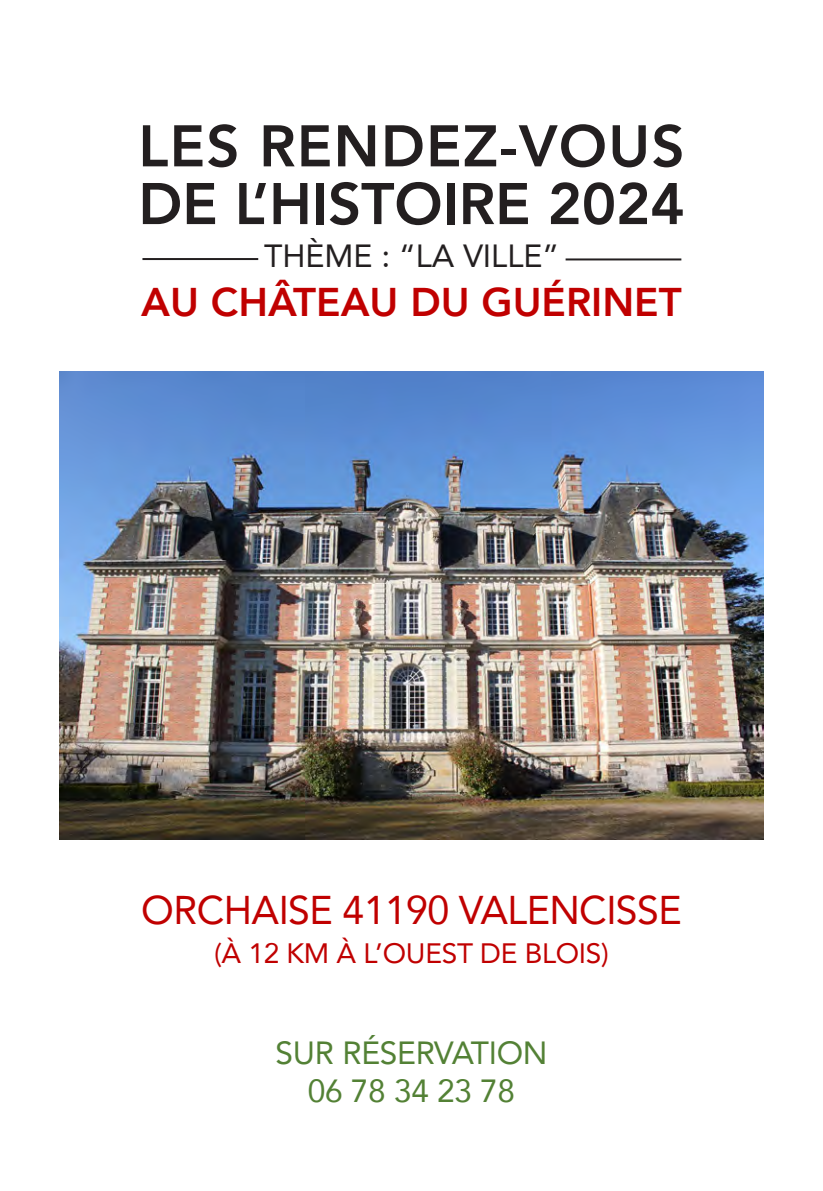
<style>
.page{position:relative;width:823px;height:1191px;background:#fff}
.page>*{position:absolute;margin:0;border:0;box-sizing:border-box;transform-origin:0 0}
.t1{font:800 58px "Avenir";color:#231f20}
.t2{font:800 58px "Avenir";letter-spacing:.02em;color:#231f20}
.t3{font:40px "Avenir";letter-spacing:-.015em;color:#c00000}
.t4{font:800 40px "Avenir";color:#c00000}
.t5{font:32px "Avenir";letter-spacing:-.01em;color:#538135}
.t6{font:32px "Avenir";color:#231f20}
.t7{font:28px "Avenir";letter-spacing:-.01em;color:#c00000}
</style>
<div class="page">
<img style="left:60px;top:371px;width:703px;height:469px">
<hr style="left:142px;top:258px;width:116px;height:2px;background:#231f20">
<hr style="left:565px;top:258px;width:116px;height:2px;background:#231f20">
<p class="t2" style="left:138px;top:101px;width:547px">LES RENDEZ-VOUS</p>
<p class="t1" style="left:138px;top:159px;width:547px">DE L’HISTOIRE 2024</p>
<p class="t6" style="left:264px;top:230px;width:296px">THÈME : “LA VILLE”</p>
<p class="t4" style="left:141px;top:271px;width:541px">AU CHÂTEAU DU GUÉRINET</p>
<p class="t3" style="left:141px;top:877px;width:541px">ORCHAISE 41190 VALENCISSE</p>
<p class="t7" style="left:214px;top:930px;width:396px">(À 12 KM À L’OUEST DE BLOIS)</p>
<p class="t5" style="left:275px;top:1027px;width:273px">SUR RÉSERVATION</p>
<p class="t5" style="left:307px;top:1065px;width:209px">06 78 34 23 78</p>
</div>
